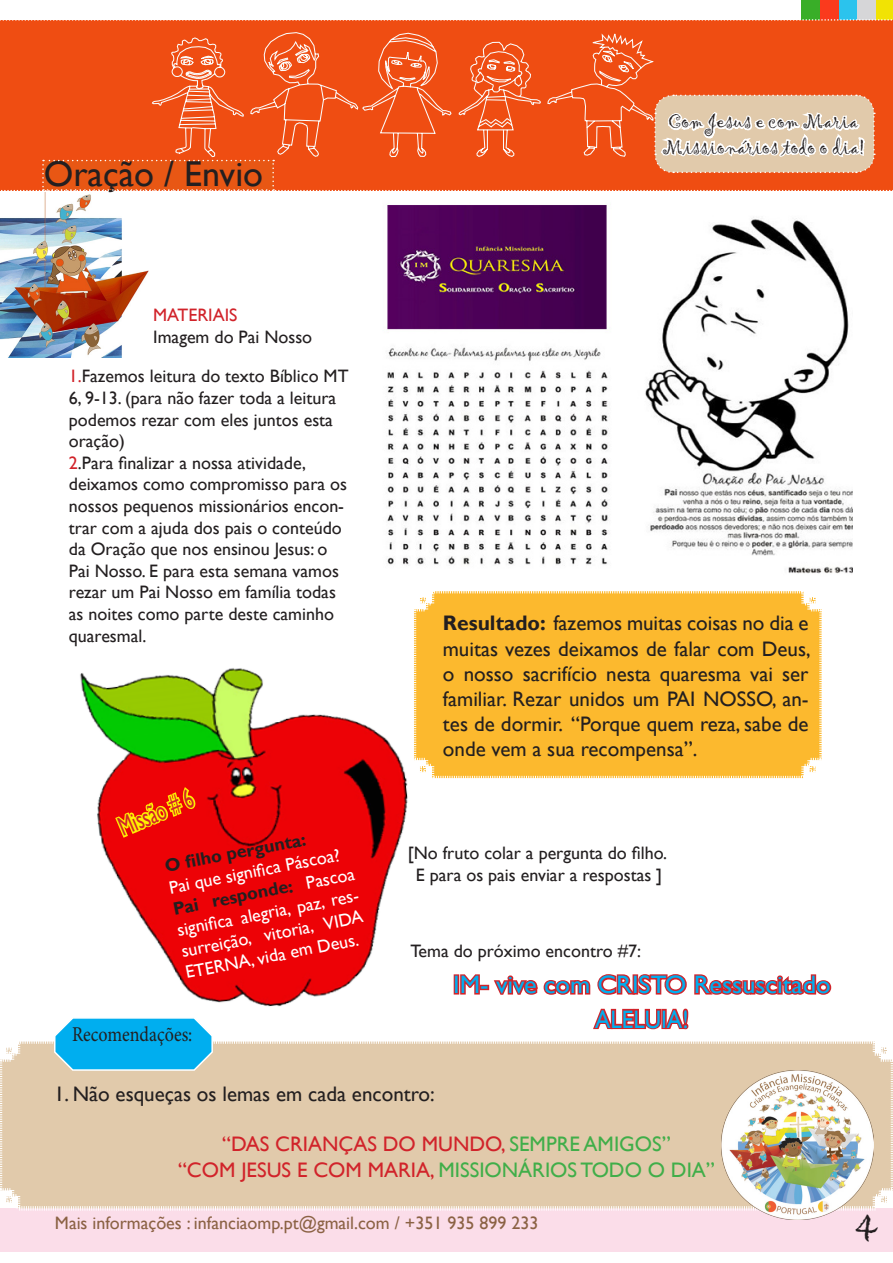
<style>
.page{position:relative;width:893px;height:1263px;background:#fff}
.page>*{position:absolute;margin:0;border:0;box-sizing:border-box;transform-origin:0 0}
.t1{font:45px "Gigi";color:#231f20}
.t2{font:36px "Gill Sans";color:#231f20}
.t3{font:27px "Gill Sans";color:#d1232a;scale:.67 1}
.t4{font:25.2px/34.5px "Gill Sans";color:#00aeef;text-align:center;scale:1.04 1}
.t5{font:21px/25.2px "Gill Sans";color:#231f20;text-align:justify}
.t6{font:21px "Gill Sans";color:#40ae49}
.t7{font:21px/25.2px "Gigi";color:#231f20}
.t8{font:21px "Gill Sans";color:#d1232a}
.t9{font:21px "Minion Pro";color:#231f20;scale:.85 1}
.t10{font:18px/21.6px "Gill Sans";color:#231f20}
.t11{font:18px/21.6px "Gill Sans";color:#fff}
.t12{font:18px "Gill Sans";color:#8b6244}
.t13{font:700 18px "Gill Sans";color:#231f20}
.t14{font:18px "Gill Sans";color:#d1232a}
.s1{color:#d1232a}
.s2{font-weight:700;color:#231f20}
.s3{font-weight:700}
.s4{color:#40ae49}
</style>
<div class="page">
<div style="left:414px;top:591px;width:408px;height:188px;background:#fcb92e"></div>
<div style="left:874px;top:0;width:19px;height:73px;background:#f1e304"></div>
<div style="left:0;top:1208px;width:893px;height:43px;background:#fbdde9"></div>
<div style="left:857px;top:0;width:19px;height:66px;background:#d6d6d8"></div>
<div style="left:839px;top:0;width:18px;height:66px;background:#2bc3ed"></div>
<div style="left:820px;top:0;width:19px;height:70px;background:#fa3a1d"></div>
<div style="left:802px;top:0;width:18px;height:50px;background:#39ae28"></div>
<img style="left:0;top:195px;width:149px;height:162px">
<div style="left:0;top:20px;width:893px;height:171px;background:#ef4d12"></div>
<svg style="left:0;top:19px;width:892px;height:2px"></svg>
<svg style="left:171px;top:32px;width:483px;height:51px"></svg>
<svg style="left:1px;top:83px;width:892px;height:112px"></svg>
<div style="left:0;top:1041px;width:893px;height:170px;background:#e1caab"></div>
<svg style="left:53px;top:1026px;width:161px;height:45px;background:#1fb5eb"></svg>
<img style="left:722px;top:1070px;width:151px;height:149px">
<div style="left:454px;top:974px;width:5px;height:20px;border:3px solid #d1232a"></div>
<svg style="left:459px;top:974px;width:22px;height:21px"></svg>
<div style="left:480px;top:985px;width:9px;height:5px;border:3px solid #d1232a"></div>
<svg style="left:493px;top:974px;width:339px;height:21px"></svg>
<svg style="left:591px;top:1008px;width:100px;height:38px"></svg>
<img style="left:66px;top:625px;width:373px;height:407px">
<img style="left:387px;top:204px;width:466px;height:370px">
<svg style="left:113px;top:784px;width:85px;height:56px;background:#f13e04"></svg>
<p class="t2" style="left:44px;top:153px;width:221px">Oração / Envio</p>
<p class="t7" style="left:663px;top:110px;width:204px">Com Jesus e com Maria<br>Missionários todo o dia!</p>
<p class="t14" style="left:153px;top:305px;width:86px">MATERIAIS</p>
<p class="t10" style="left:153px;top:326px;width:160px">Imagem do Pai Nosso</p>
<p class="t10" style="left:69px;top:366px;width:281px"><span class="s1">1.</span>Fazemos leitura do texto Bíblico MT<br>6, 9-13. (para não fazer toda a leitura podemos rezar com eles juntos esta oração)</p>
<p class="t10" style="left:69px;top:452px;width:280px"><span class="s1">2</span>.Para finalizar a nossa atividade, deixamos como compromisso para os nossos pequenos missionários encon&shy;trar com a ajuda dos pais o conteúdo da Oração que nos ensinou Jesus: o<br>Pai Nosso. E para esta semana vamos rezar um Pai Nosso em família todas as noites como parte deste caminho quaresmal.</p>
<p class="t3" style="left:113px;top:813px;width:119px;rotate:-23deg">Missão # 6</p>
<p class="t13" style="left:163px;top:856px;width:145px;rotate:-11deg">O filho pergunta:</p>
<p class="t11" style="left:167px;top:877px;width:175px;rotate:-11deg">Pai que signifi ca Páscoa?</p>
<p class="t11" style="left:171px;top:898px;width:189px;rotate:-11deg"><span class="s2">Pai responde:</span> Pascoa signifi ca alegria, paz, res&shy;surreição, vitoria, VIDA<br>ETERNA, vida em Deus.</p>
<p class="t9" style="left:72px;top:1020px;width:143px">Recomendações:</p>
<p class="t5" style="left:443px;top:611px;width:369px"><span class="s3">Resultado:</span> fazemos muitas coisas no dia e muitas vezes deixamos de falar com Deus, o nosso sacrifício nesta quaresma vai ser familiar. Rezar unidos um PAI NOSSO, an&shy;tes de dormir. “Porque quem reza, sabe de onde vem a sua recompensa”.</p>
<p class="t10" style="left:408px;top:842px;width:261px">[No fruto colar a pergunta do filho.</p>
<p class="t10" style="left:416px;top:864px;width:248px">E para os pais enviar a respostas ]</p>
<p class="t10" style="left:410px;top:941px;width:232px">Tema do próximo encontro #7:</p>
<p class="t4" style="left:453px;top:968px;width:364px">IM- vive com CRISTO Ressuscitado<br>ALELUIA!</p>
<p class="t5" style="left:54px;top:1082px;width:382px">1. Não esqueças os lemas em cada encontro:</p>
<p class="t8" style="left:222px;top:1132px;width:450px">“DAS CRIANÇAS DO MUNDO, <span class="s4">SEMPRE AMIGOS”</span></p>
<p class="t6" style="left:178px;top:1157px;width:538px"><span class="s1">“COM JESUS E COM MARIA,</span> MISSIONÁRIOS TODO O DIA”</p>
<p class="t12" style="left:55px;top:1212px;width:485px">Mais informações : infanciaomp.pt@gmail.com / +351 935 899 233</p>
<p class="t1" style="left:855px;top:1197px;width:25px">4</p>
</div>
